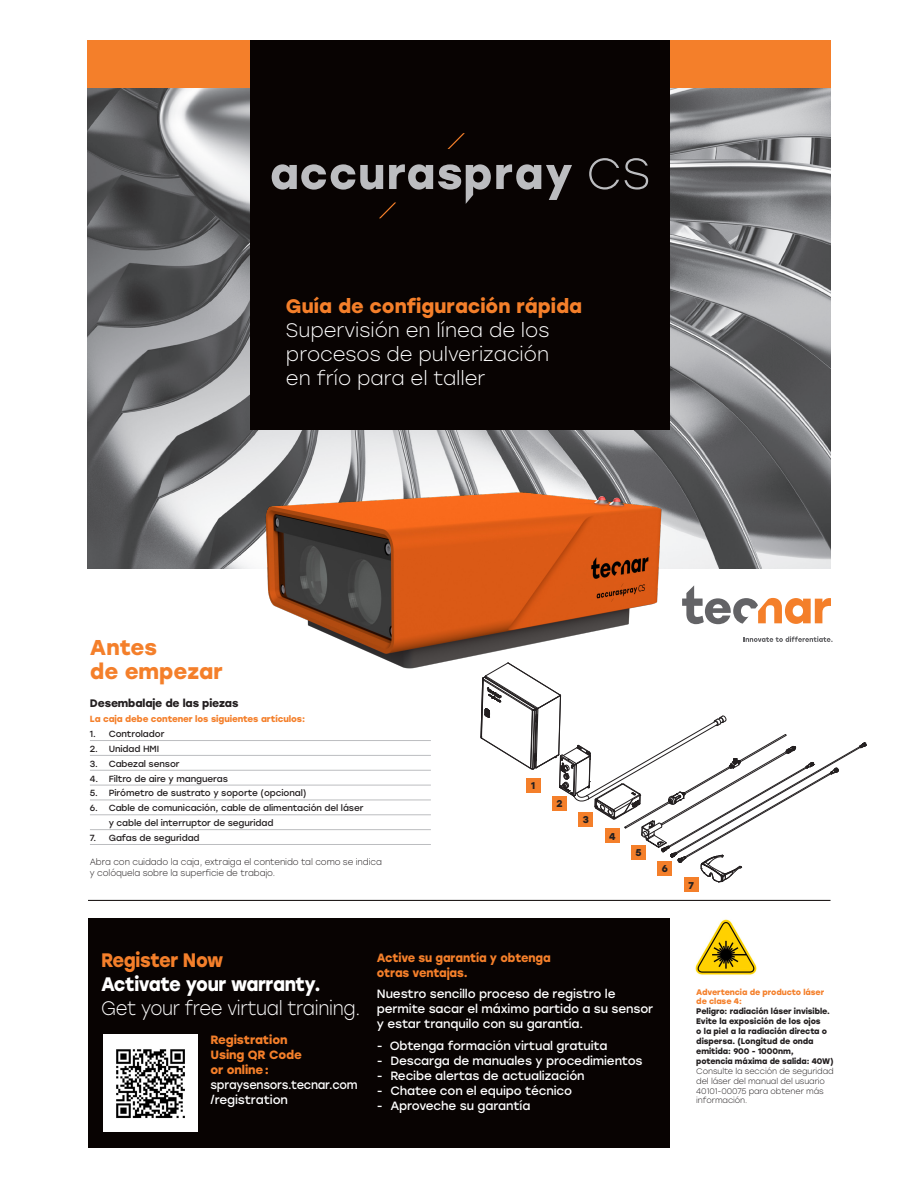
<style>
.page{position:relative;width:918px;height:1188px;background:#fff}
.page>*{position:absolute;margin:0;border:0;box-sizing:border-box;transform-origin:0 0}
.t1{font:700 21.45px/24px "Stolzl";color:#f47f2a}
.t2{font:300 19.5px/24px "Stolzl";color:#fff}
.t3{font:300 19.5px/24px "Stolzl";letter-spacing:-.02em;color:#fff;scale:.92 1}
.t4{font:12px/15px "Stolzl";letter-spacing:-.01em;color:#fff}
.t5{font:12px/15px "Stolzl";letter-spacing:-.01em;color:#fff;scale:.95 1}
.t6{font:700 12px/15px "Stolzl";letter-spacing:-.01em;color:#f47f2a;scale:.96 1}
.t7{font:700 10.95px "Stolzl";letter-spacing:-.01em;color:#231f20}
.t8{font:700 9.9px "Stolzl";color:#231f20}
.t9{font:8.85px "Stolzl";letter-spacing:-.01em;color:#231f20}
.t10{font:300 8.85px/10.9px "Stolzl";letter-spacing:-.01em;color:#231f20}
.t11{font:700 8.85px "Stolzl";letter-spacing:-.01em;color:#f47f2a}
.t12{font:700 8.1px/9.9px "Stolzl";letter-spacing:-.01em;color:#231f20}
.t13{font:300 8.1px/9.9px "Stolzl";letter-spacing:-.01em;color:#231f20}
.t14{font:700 8.1px/9.9px "Stolzl";letter-spacing:-.01em;color:#f47f2a}
.s1{font-weight:700;color:#f47f2a}
.s2{font-weight:700}
</style>
<div class="page">
<img style="left:87px;top:88px;width:744px;height:480px">
<div style="left:87px;top:40px;width:744px;height:48px;background:#f47f2a"></div>
<div style="left:250px;top:40px;width:420px;height:390px;background:#080302"></div>
<svg style="left:448px;top:133px;width:17px;height:16px"></svg>
<svg style="left:272px;top:164px;width:300px;height:54px"></svg>
<svg style="left:589px;top:158px;width:30px;height:32px"></svg>
<svg style="left:625px;top:158px;width:23px;height:32px"></svg>
<hr style="left:88px;top:900px;width:743px;height:1px;background:#080302">
<svg style="left:689px;top:585px;width:142px;height:39px"></svg>
<svg style="left:744px;top:636px;width:89px;height:6px"></svg>
<svg style="left:480px;top:693px;width:387px;height:190px"></svg>
<div style="left:526px;top:778px;width:15px;height:14px;background:#f47f2a"></div>
<div style="left:552px;top:796px;width:15px;height:15px;background:#f47f2a"></div>
<div style="left:579px;top:812px;width:14px;height:15px;background:#f47f2a"></div>
<div style="left:605px;top:828px;width:15px;height:15px;background:#f47f2a"></div>
<div style="left:631px;top:845px;width:15px;height:15px;background:#f47f2a"></div>
<div style="left:658px;top:861px;width:14px;height:15px;background:#f47f2a"></div>
<div style="left:684px;top:877px;width:15px;height:15px;background:#f47f2a"></div>
<div style="left:88px;top:918px;width:582px;height:229px;background:#080302"></div>
<div style="left:103px;top:1035px;width:95px;height:97px;background:#fff"></div>
<img style="left:116px;top:1049px;width:69px;height:70px">
<img style="left:695px;top:919px;width:62px;height:56px">
<hr style="left:90px;top:740px;width:341px;height:1px;background:#bcbdc0">
<hr style="left:90px;top:755px;width:341px;height:1px;background:#bcbdc0">
<hr style="left:90px;top:770px;width:341px;height:1px;background:#bcbdc0">
<hr style="left:90px;top:785px;width:341px;height:1px;background:#bcbdc0">
<hr style="left:90px;top:800px;width:341px;height:1px;background:#bcbdc0">
<hr style="left:90px;top:814px;width:341px;height:1px;background:#bcbdc0">
<hr style="left:90px;top:829px;width:341px;height:1px;background:#bcbdc0">
<hr style="left:90px;top:844px;width:341px;height:1px;background:#bcbdc0">
<img style="left:243px;top:481px;width:446px;height:212px">
<p class="t2" style="left:286px;top:294px;width:298px"><span class="s1">Guía de configuración rápida<br></span>Supervisión en línea de los procesos de pulverización<br>en frío para el taller</p>
<p class="t1" style="left:90px;top:634px;width:134px">Antes<br>de empezar</p>
<p class="t7" style="left:90px;top:696px;width:150px">Desembalaje de las piezas</p>
<p class="t11" style="left:90px;top:713px;width:217px">La caja debe contener los siguientes artículos:</p>
<p class="t9" style="left:90px;top:728px;width:76px">1. Controlador</p>
<p class="t9" style="left:90px;top:743px;width:71px">2. Unidad HMI</p>
<p class="t9" style="left:90px;top:757px;width:91px">3. Cabezal sensor</p>
<p class="t9" style="left:90px;top:772px;width:140px">4. Filtro de aire y mangueras</p>
<p class="t9" style="left:90px;top:787px;width:218px">5. Pirómetro de sustrato y soporte (opcional)</p>
<p class="t9" style="left:90px;top:802px;width:275px">6. Cable de comunicación, cable de alimentación del láser</p>
<p class="t9" style="left:109px;top:817px;width:166px">y cable del interruptor de seguridad</p>
<p class="t9" style="left:90px;top:832px;width:111px">7. Gafas de seguridad</p>
<p class="t10" style="left:90px;top:856px;width:293px">Abra con cuidado la caja, extraiga el contenido tal como se indica y colóquela sobre la superficie de trabajo.</p>
<p class="t8" style="left:531px;top:778px;width:6px">1</p>
<p class="t8" style="left:557px;top:796px;width:8px">2</p>
<p class="t8" style="left:583px;top:813px;width:8px">3</p>
<p class="t8" style="left:609px;top:829px;width:8px">4</p>
<p class="t8" style="left:636px;top:845px;width:8px">5</p>
<p class="t8" style="left:662px;top:862px;width:8px">6</p>
<p class="t8" style="left:688px;top:878px;width:7px">7</p>
<p class="t3" style="left:101px;top:948px;width:283px"><span class="s1">Register Now<br></span><span class="s2">Activate your warranty.<br></span>Get your free virtual training.</p>
<p class="t5" style="left:211px;top:1032px;width:156px"><span class="s1">Registration<br>Using QR Code<br>or online : </span>spraysensors.tecnar.com /registration</p>
<p class="t6" style="left:377px;top:949px;width:183px">Active su garantía y obtenga otras ventajas.</p>
<p class="t4" style="left:377px;top:986px;width:278px">Nuestro sencillo proceso de registro le permite sacar el máximo partido a su sensor y estar tranquilo con su garantía.</p>
<p class="t4" style="left:377px;top:1038px;width:232px">- Obtenga formación virtual gratuita</p>
<p class="t4" style="left:377px;top:1053px;width:267px">- Descarga de manuales y procedimientos</p>
<p class="t4" style="left:377px;top:1068px;width:209px">- Recibe alertas de actualización</p>
<p class="t4" style="left:377px;top:1083px;width:197px">- Chatee con el equipo técnico</p>
<p class="t4" style="left:377px;top:1098px;width:155px">- Aproveche su garantía</p>
<p class="t14" style="left:696px;top:986px;width:129px">Advertencia de producto láser de clase 4:</p>
<p class="t12" style="left:696px;top:1006px;width:139px">Peligro: radiación láser invisible.<br>Evite la exposición de los ojos<br>o la piel a la radiación directa o dispersa. (Longitud de onda emitida: 900 - 1000nm,<br>potencia máxima de salida: 40W)</p>
<p class="t13" style="left:696px;top:1066px;width:139px">Consulte la sección de seguridad del láser del manual del usuario<br>40101-00075 para obtener más información.</p>
</div>
